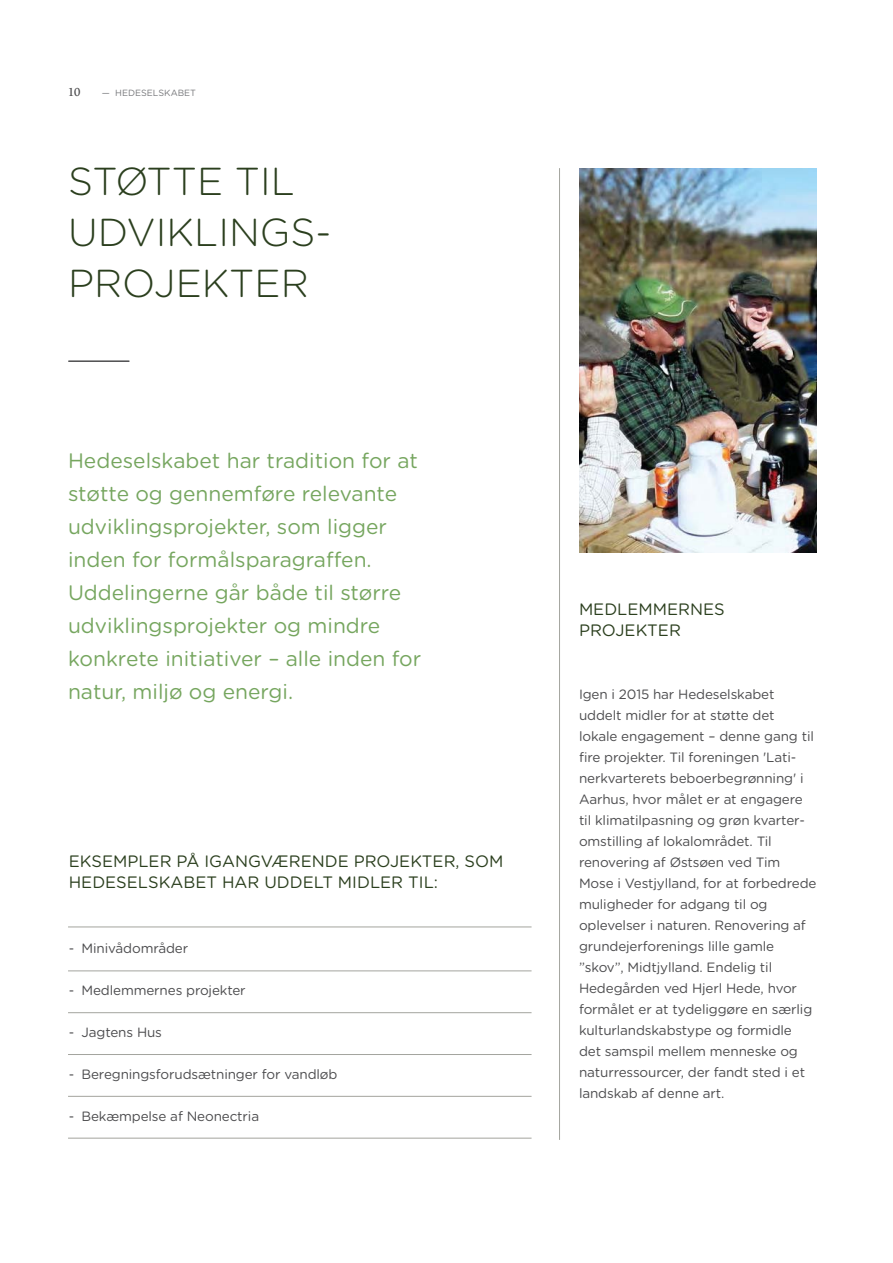
<style>
.page{position:relative;width:893px;height:1263px;background:#fff}
.page>*{position:absolute;margin:0;border:0;box-sizing:border-box;transform-origin:0 0}
.t1{font:300 39px/51px "Gotham Rounded";color:#2b3f1e}
.t2{font:21px/33px "Gotham Rounded";color:#76a65f}
.t3{font:16.5px/21px "Gotham Rounded";color:#2b3f1e}
.t4{font:13.5px/21px "Gotham Rounded";letter-spacing:-.01em;color:#4c4c4e}
.t5{font:500 12px "Foundry Old Style";color:#4c4c4e}
.t6{font:9px "Gotham Rounded";color:#77787b}
</style>
<div class="page">
<img style="left:579px;top:168px;width:237px;height:384px">
<hr style="left:559px;top:168px;width:1px;height:972px;background:#a3a49e">
<hr style="left:69px;top:360px;width:60px;height:2px;background:#4c4c4e">
<hr style="left:68px;top:927px;width:463px;height:1px;background:#a3a49e">
<hr style="left:68px;top:971px;width:463px;height:1px;background:#a3a49e">
<hr style="left:68px;top:1012px;width:463px;height:1px;background:#a3a49e">
<hr style="left:68px;top:1054px;width:463px;height:1px;background:#a3a49e">
<hr style="left:68px;top:1096px;width:463px;height:1px;background:#a3a49e">
<hr style="left:68px;top:1138px;width:463px;height:1px;background:#a3a49e">
<p class="t5" style="left:68px;top:85px;width:14px">10</p>
<p class="t6" style="left:102px;top:89px;width:96px">— HEDESELSKABET</p>
<h1 class="t1" style="left:68px;top:160px;width:265px">STØTTE TIL<br>UDVIKLINGS-<br>PROJEKTER</h1>
<p class="t2" style="left:68px;top:446px;width:355px">Hedeselskabet har tradition for at støtte og gennemføre relevante udviklingsprojekter, som ligger inden for formålsparagraffen.<br>Uddelingerne går både til større udviklingsprojekter og mindre konkrete initiativer – alle inden for natur, miljø og energi.</p>
<p class="t3" style="left:69px;top:852px;width:436px">EKSEMPLER PÅ IGANGVÆRENDE PROJEKTER, SOM<br>HEDESELSKABET HAR UDDELT MIDLER TIL:</p>
<p class="t4" style="left:69px;top:939px;width:121px">- Minivådområder</p>
<p class="t4" style="left:69px;top:981px;width:178px">- Medlemmernes projekter</p>
<p class="t4" style="left:69px;top:1023px;width:95px">- Jagtens Hus</p>
<p class="t4" style="left:69px;top:1065px;width:270px">- Beregningsforudsætninger for vandløb</p>
<p class="t4" style="left:69px;top:1107px;width:192px">- Bekæmpelse af Neonectria</p>
<p class="t3" style="left:579px;top:600px;width:147px">MEDLEMMERNES<br>PROJEKTER</p>
<p class="t4" style="left:579px;top:685px;width:239px">Igen i 2015 har Hedeselskabet uddelt midler for at støtte det lokale engagement – denne gang til fire projekter. Til foreningen 'Lati&shy;nerkvarterets beboerbegrønning' i Aarhus, hvor målet er at engagere til klimatilpasning og grøn kvarter&shy;omstilling af lokalområdet. Til renovering af Østsøen ved Tim Mose i Vestjylland, for at forbedrede muligheder for adgang til og oplevelser i naturen. Renovering af grundejerforenings lille gamle ”skov”, Midtjylland. Endelig til Hedegården ved Hjerl Hede, hvor formålet er at tydeliggøre en særlig kulturlandskabstype og formidle det samspil mellem menneske og naturressourcer, der fandt sted i et landskab af denne art.</p>
</div>
